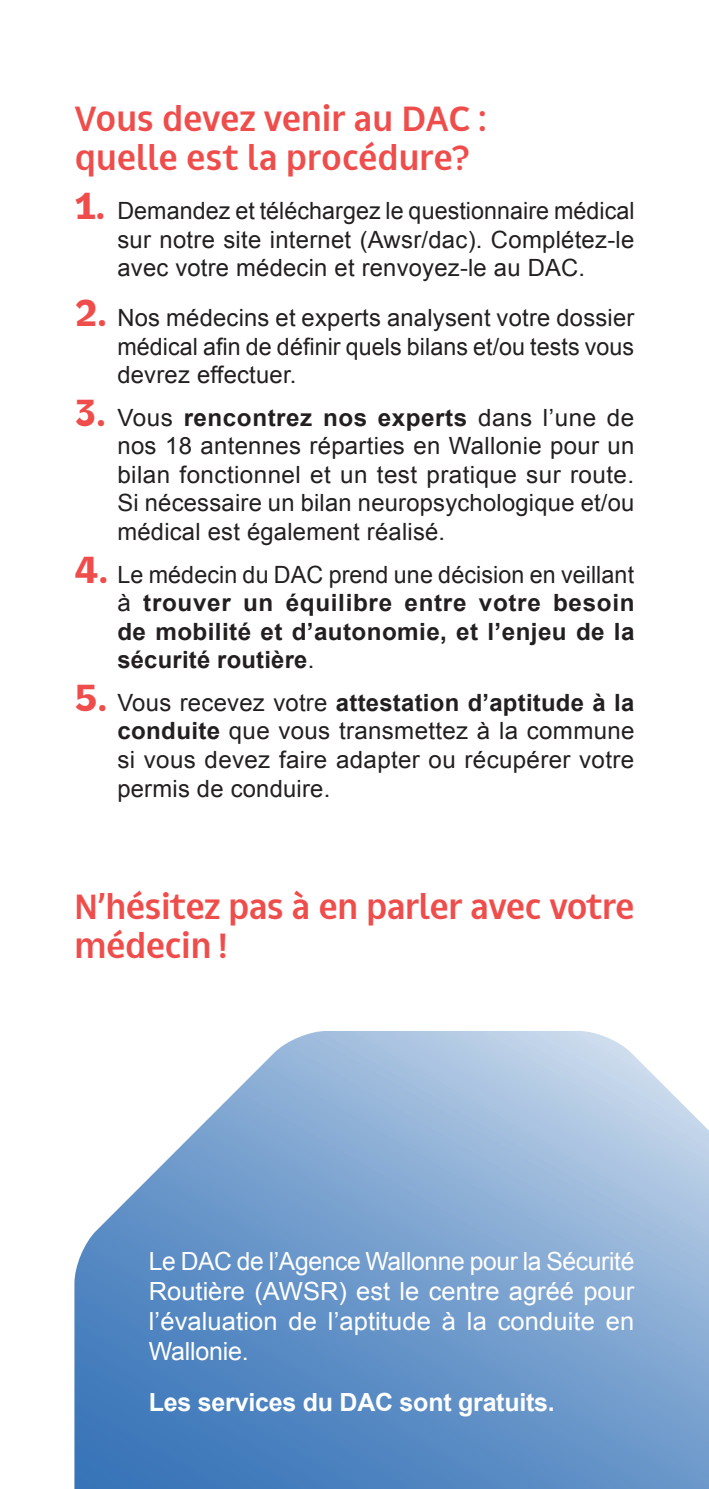
<style>
.page{position:relative;width:709px;height:1489px;background:#fff}
.page>*{position:absolute;margin:0;border:0;box-sizing:border-box;transform-origin:0 0}
.t1{font:500 32.5px/39px "AWSR120";letter-spacing:-.01em;color:#ef4d4b}
.t2{font:25px/30px "Arial";letter-spacing:.005em;color:#fff;text-align:justify}
.t3{font:700 25px "Arial";letter-spacing:-.01em;color:#fff}
.t4{font:23.75px/28.5px "Arial";letter-spacing:.01em;color:#231f20;text-align:justify}
.t5{font:700 23.75px/28.5px "Arial";letter-spacing:.015em;color:#231f20;text-align:justify}
.s1{font-family:"AWSR120";font-weight:700;font-size:35px;color:#ef4d4b}
.s2{font-weight:700}
.s3{font-family:"AWSR120";font-size:35px;color:#ef4d4b}
.s4{font-weight:400}
</style>
<div class="page">
<svg style="left:74px;top:1031px;width:635px;height:457px;background:#85aad3"></svg>
<h1 class="t1" style="left:75px;top:98px;width:413px">Vous devez venir au DAC : quelle est la procédure?</h1>
<p class="t4" style="left:117px;top:197px;width:519px;text-indent:-43px"><span class="s1">1.</span> Demandez et téléchargez le questionnaire médical sur notre site internet (Awsr/dac). Complétez-le avec votre médecin et renvoyez-le au DAC.</p>
<p class="t4" style="left:117px;top:304px;width:518px;text-indent:-43px"><span class="s1">2.</span> Nos médecins et experts analysent votre dossier médical afin de définir quels bilans et/ou tests vous devrez effectuer.</p>
<p class="t4" style="left:117px;top:403px;width:518px;text-indent:-43px"><span class="s1">3.</span> Vous <span class="s2">rencontrez nos experts</span> dans l’une de nos 18 antennes réparties en Wallonie pour un bilan fonctionnel et un test pratique sur route.<br>Si nécessaire un bilan neuropsychologique et/ou médical est également réalisé.</p>
<p class="t5" style="left:117px;top:561px;width:518px;text-indent:-43px"><span class="s3">4.</span> <span class="s4">Le médecin du DAC prend une décision en veillant à</span> trouver un équilibre entre votre besoin de mobilité et d’autonomie, et l’enjeu de la sécurité routière<span class="s4">.</span></p>
<p class="t4" style="left:117px;top:688px;width:518px;text-indent:-43px"><span class="s1">5.</span> Vous recevez votre <span class="s2">attestation d’aptitude à la conduite</span> que vous transmettez à la commune si vous devez faire adapter ou récupérer votre permis de conduire.</p>
<h1 class="t1" style="left:74px;top:887px;width:561px">N’hésitez pas à en parler avec votre médecin !</h1>
<p class="t2" style="left:149px;top:1245px;width:487px">Le DAC de l’Agence Wallonne pour la Sécurité Routière (AWSR) est le centre agréé pour l’évaluation de l’aptitude à la conduite en Wallonie.</p>
<p class="t3" style="left:149px;top:1385px;width:407px">Les services du DAC sont gratuits.</p>
</div>
